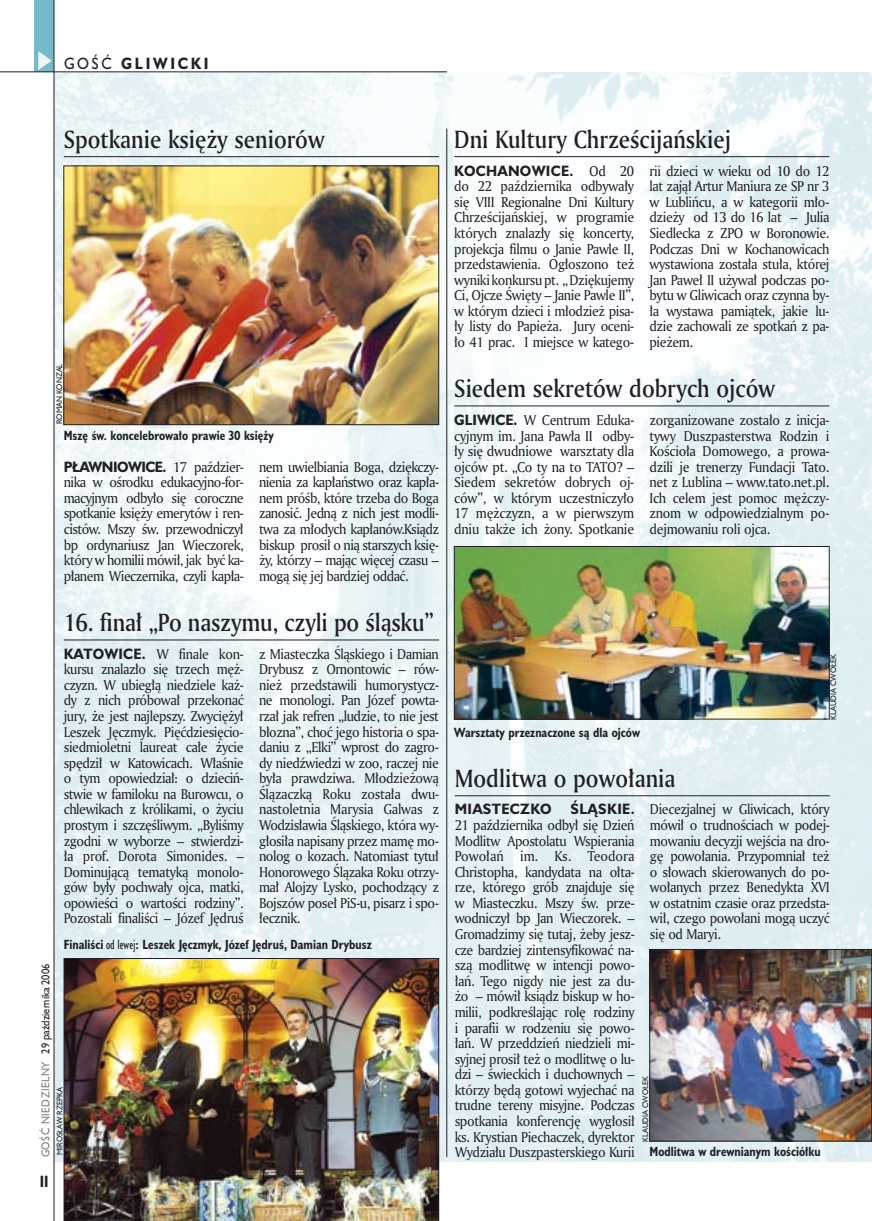
<style>
.page{position:relative;width:872px;height:1221px;background:#fff}
.page>*{position:absolute;margin:0;border:0;box-sizing:border-box;transform-origin:0 0}
._05d_tytyl_Kronika_AmMd_16_pt{font:24px "Amerigo Md PL";color:#212125;scale:.9 1}
.t1{font:700 15px "Humanst 521 PL";letter-spacing:.2em;color:#212125;scale:.9 1}
.t2{font:700 15px "Humanst 521 Cn PL";color:#212125;scale:.94 1}
._03_body_bez_akapitu{font:13.8px/15.6px "Amerigo PL";letter-spacing:-.03em;color:#212125;text-align:justify;scale:.94 1}
._03_body_bez_akapitu-2{font:700 13.8px "Humanst 521 PL";letter-spacing:.03em;color:#212125;scale:.94 1}
._09_podpis_zdjecia_HuCnB{font:700 12.3px "Humanst 521 Cn PL";color:#212125;scale:.94 1}
.t3{font:10.5px "Humanst 521 PL";color:#212125;scale:.9 1}
.t4{font:10.5px "Humanst 521 PL";letter-spacing:.05em;color:#7f7f83;scale:.9 1}
._09a_autor_zdjecia_Hu_5_pt{font:7.5px "Humanst 521 PL";color:#212125;scale:.94 1}
.s1{font-weight:400}
.s2{font-family:"Humanst 521 PL";font-weight:700}
</style>
<div class="page">
<img style="left:55px;top:72px;width:817px;height:1089px">
<div style="left:35px;top:0;width:19px;height:72px;background:#75baca"></div>
<svg style="left:38px;top:51px;width:14px;height:19px"></svg>
<hr style="left:54px;top:0;width:1px;height:1220px;background:#212125">
<hr style="left:0;top:72px;width:447px;height:1px;background:#212125">
<hr style="left:446px;top:129px;width:1px;height:1027px;background:#212125">
<hr style="left:64px;top:156px;width:375px;height:1px;background:#212125">
<img style="left:66px;top:168px;width:371px;height:255px">
<div style="left:64px;top:166px;width:375px;height:259px;border:1px solid #212125"></div>
<hr style="left:455px;top:795px;width:375px;height:1px;background:#212125">
<img style="left:651px;top:951px;width:219px;height:188px">
<div style="left:649px;top:949px;width:223px;height:192px;border:1px solid #212125"></div>
<hr style="left:454px;top:156px;width:375px;height:1px;background:#212125">
<hr style="left:454px;top:405px;width:375px;height:1px;background:#212125">
<img style="left:456px;top:548px;width:371px;height:169px">
<div style="left:454px;top:546px;width:375px;height:173px;border:1px solid #212125"></div>
<hr style="left:64px;top:639px;width:375px;height:1px;background:#212125">
<img style="left:64px;top:958px;width:375px;height:262px">
<p class="t1" style="left:64px;top:53px;width:162px"><span class="s1">GOŚĆ</span> GLIWICKI</p>
<p class="_05d_tytyl_Kronika_AmMd_16_pt" style="left:64px;top:123px;width:291px">Spotkanie księży seniorów</p>
<p class="_09a_autor_zdjecia_Hu_5_pt" style="left:54px;top:424px;width:66px;rotate:-90deg">ROMAN KONZAL</p>
<p class="_09_podpis_zdjecia_HuCnB" style="left:64px;top:427px;width:225px">Mszę św. koncelebrowało prawie 30 księży</p>
<p class="_03_body_bez_akapitu" style="left:64px;top:458px;width:193px"><span class="s2">PŁAWNIOWICE.</span> 17 paździer&shy;nika w ośrodku edukacyjno-for&shy;macyjnym odbyło się coroczne spotkanie księży emerytów i ren&shy;cistów. Mszy św. przewodniczył bp ordynariusz Jan Wieczorek, który w homilii mówił, jak być ka&shy;płanem Wieczernika, czyli kapła-</p>
<p class="_03_body_bez_akapitu" style="left:259px;top:458px;width:193px">nem uwielbiania Boga, dziękczy&shy;nienia za kapłaństwo oraz kapła&shy;nem próśb, które trzeba do Boga zanosić. Jedną z nich jest modli&shy;twa za młodych kapłanów.Ksiądz biskup prosił o nią starszych księ&shy;ży, którzy – mając więcej czasu – mogą się jej bardziej oddać.</p>
<p class="_05d_tytyl_Kronika_AmMd_16_pt" style="left:64px;top:606px;width:413px">16. finał „Po naszymu, czyli po śląsku”</p>
<p class="_03_body_bez_akapitu" style="left:64px;top:645px;width:193px"><span class="s2">KATOWICE.</span> W finale kon&shy;kursu znalazło się trzech męż&shy;czyzn. W ubiegłą niedziele każ&shy;dy z nich próbował przekonać jury, że jest najlepszy. Zwyciężył Leszek Jęczmyk. Pięćdziesięcio&shy;siedmioletni laureat całe życie spędził w Katowicach. Właśnie o tym opowiedział: o dzieciń&shy;stwie w familoku na Burowcu, o chlewikach z królikami, o życiu prostym i szczęśliwym. „Byliśmy zgodni w wyborze – stwierdzi&shy;ła prof. Dorota Simonides. – Dominującą tematyką monolo&shy;gów były pochwały ojca, matki, opowieści o wartości rodziny”.<br>Pozostali finaliści – Józef Jędruś</p>
<p class="_03_body_bez_akapitu" style="left:259px;top:645px;width:193px">z Miasteczka Śląskiego i Damian Drybusz z Ornontowic – rów&shy;nież przedstawili humorystycz&shy;ne monologi. Pan Józef powta&shy;rzał jak refren „ludzie, to nie jest błozna”, choć jego historia o spa&shy;daniu z „Elki” wprost do zagro&shy;dy niedźwiedzi w zoo, raczej nie była prawdziwa. Młodzieżową Ślązaczką Roku została dwu&shy;nastoletnia Marysia Galwas z Wodzisławia Śląskiego, która wy&shy;głosiła napisany przez mamę mo&shy;nolog o kozach. Natomiast tytuł Honorowego Ślązaka Roku otrzy&shy;mał Alojzy Lysko, pochodzący z Bojszów poseł PiS-u, pisarz i spo&shy;łecznik.</p>
<p class="t3" style="left:38px;top:1053px;width:101px;rotate:-90deg">29 października 2006</p>
<p class="_09_podpis_zdjecia_HuCnB" style="left:64px;top:935px;width:329px">Finaliści <span class="s1">od lewej</span>: Leszek Jęczmyk, Józef Jędruś, Damian Drybusz</p>
<p class="t4" style="left:38px;top:1157px;width:108px;rotate:-90deg">GOŚĆ NIEDZIELNY</p>
<p class="_09a_autor_zdjecia_Hu_5_pt" style="left:55px;top:1154px;width:74px;rotate:-90deg">MIROSŁAW RZEPKA</p>
<p class="t2" style="left:40px;top:1170px;width:11px">II</p>
<p class="_05d_tytyl_Kronika_AmMd_16_pt" style="left:454px;top:123px;width:309px">Dni Kultury Chrześcijańskiej</p>
<p class="_03_body_bez_akapitu" style="left:454px;top:162px;width:193px"><span class="s2">KOCHANOWICE.</span> Od 20 do 22 października odbywały się VIII Regionalne Dni Kultury Chrześcijańskiej, w programie których znalazły się koncerty, projekcja filmu o Janie Pawle II, przedstawienia. Ogłoszono też wyniki konkursu pt. „ Dziękujemy Ci, Ojcze Święty – Janie Pawle II”, w którym dzieci i młodzież pisa&shy;ły listy do Papieża. Jury oceni&shy;ło 41 prac. I miejsce w katego-</p>
<p class="_03_body_bez_akapitu" style="left:649px;top:162px;width:193px">rii dzieci w wieku od 10 do 12 lat zajął Artur Maniura ze SP nr 3 w Lublińcu, a w kategorii mło&shy;dzieży od 13 do 16 lat – Julia Siedlecka z ZPO w Boronowie.<br>Podczas Dni w Kochanowicach wystawiona została stuła, której Jan Paweł II używał podczas po&shy;bytu w Gliwicach oraz czynna by&shy;ła wystawa pamiątek, jakie lu&shy;dzie zachowali ze spotkań z pa&shy;pieżem.</p>
<p class="_05d_tytyl_Kronika_AmMd_16_pt" style="left:454px;top:372px;width:358px">Siedem sekretów dobrych ojców</p>
<p class="_03_body_bez_akapitu" style="left:454px;top:412px;width:193px"><span class="s2">GLIWICE.</span> W Centrum Eduka&shy;cyjnym im. Jana Pawła II odby&shy;ły się dwudniowe warsztaty dla ojców pt. „Co ty na to TATO? – Siedem sekretów dobrych oj&shy;ców”, w którym uczestniczyło 17 mężczyzn, a w pierwszym dniu także ich żony. Spotkanie</p>
<p class="_03_body_bez_akapitu" style="left:649px;top:412px;width:193px">zorganizowane zostało z inicja&shy;tywy Duszpasterstwa Rodzin i Kościoła Domowego, a prowa&shy;dzili je trenerzy Fundacji Tato. net z Lublina – www.tato.net.pl.<br>Ich celem jest pomoc mężczy&shy;znom w odpowiedzialnym po&shy;dejmowaniu roli ojca.</p>
<p class="_09_podpis_zdjecia_HuCnB" style="left:454px;top:724px;width:199px">Warsztaty przeznaczone są dla ojców</p>
<p class="_05d_tytyl_Kronika_AmMd_16_pt" style="left:455px;top:762px;width:247px">Modlitwa o powołania</p>
<p class="_09a_autor_zdjecia_Hu_5_pt" style="left:828px;top:719px;width:71px;rotate:-90deg">KLAUDIA CWOŁEK</p>
<p class="_03_body_bez_akapitu" style="left:455px;top:801px;width:193px;text-indent:116px"><span class="s2">ŚLĄSKIE.<br></span>21 października odbył się Dzień Modlitw Apostolatu Wspierania Powołań im. Ks. Teodora Christopha, kandydata na ołta&shy;rze, którego grób znajduje się w Miasteczku. Mszy św. prze&shy;wodniczył bp Jan Wieczorek. – Gromadzimy się tutaj, żeby jesz&shy;cze bardziej zintensyfikować na&shy;szą modlitwę w intencji powo&shy;łań. Tego nigdy nie jest za du&shy;żo – mówił ksiądz biskup w ho&shy;milii, podkreślając rolę rodziny i parafii w rodzeniu się powo&shy;łań. W przeddzień niedzieli mi&shy;syjnej prosił też o modlitwę o lu&shy;dzi – świeckich i duchownych – którzy będą gotowi wyjechać na trudne tereny misyjne. Podczas spotkania konferencję wygłosił ks. Krystian Piechaczek, dyrektor Wydziału Duszpasterskiego Kurii</p>
<p class="_03_body_bez_akapitu" style="left:650px;top:801px;width:193px">Diecezjalnej w Gliwicach, który mówił o trudnościach w podej&shy;mowaniu decyzji wejścia na dro&shy;gę powołania. Przypomniał też o słowach skierowanych do po&shy;wołanych przez Benedykta XVI w ostatnim czasie oraz przedsta&shy;wił, czego powołani mogą uczyć się od Maryi.</p>
<p class="_03_body_bez_akapitu-2" style="left:455px;top:799px;width:105px">MIASTECZKO</p>
<p class="_09a_autor_zdjecia_Hu_5_pt" style="left:640px;top:1141px;width:71px;rotate:-90deg">KLAUDIA CWOŁEK</p>
<p class="_09_podpis_zdjecia_HuCnB" style="left:649px;top:1142px;width:184px">Modlitwa w drewnianym kościółku</p>
</div>
